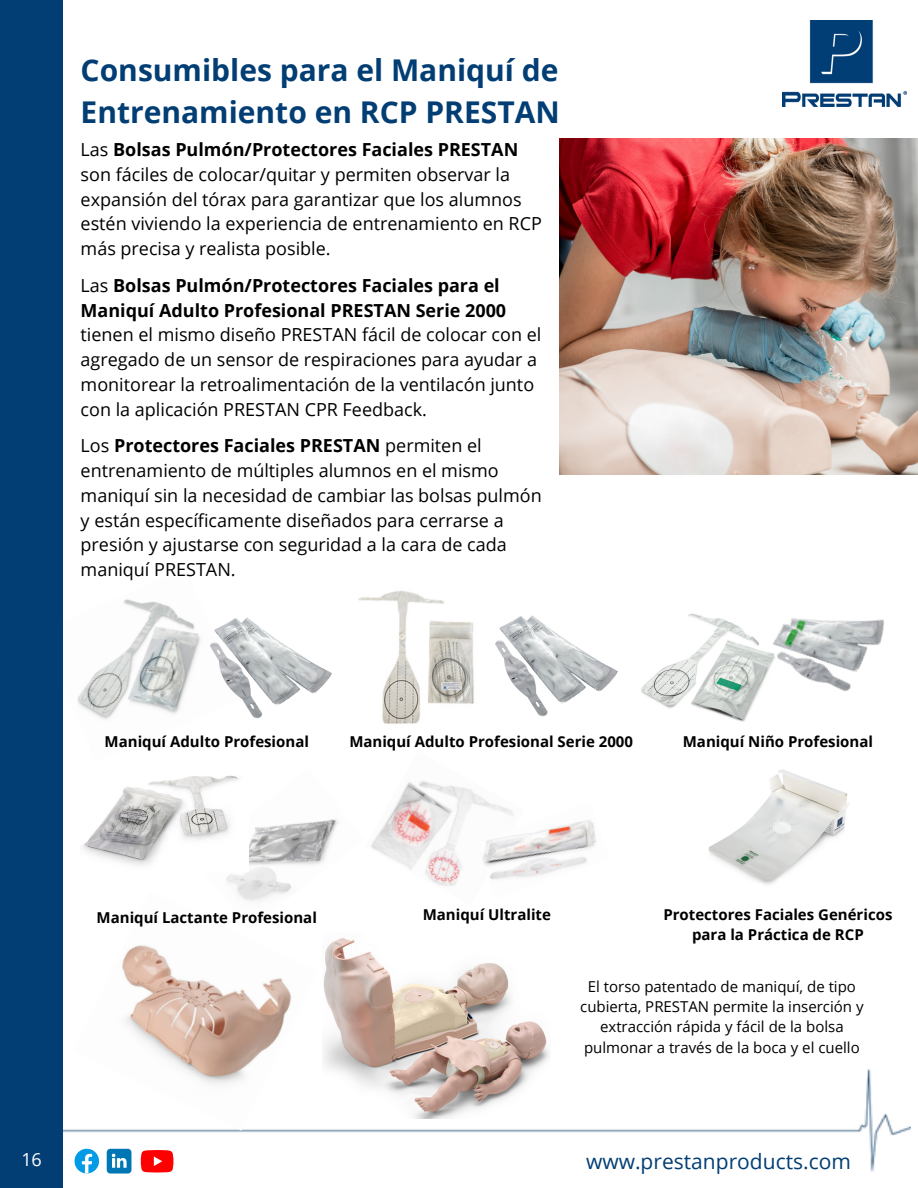
<style>
.page{position:relative;width:918px;height:1188px;background:#fff}
.page>*{position:absolute;margin:0;border:0;box-sizing:border-box;transform-origin:0 0}
.t1{font:700 30px/41.7px "Open Sans";color:#023e74}
.t2{font:21px "Open Sans";color:#023e74}
.t3{font:18px/24.8px "Open Sans";color:#000}
.t4{font:18px "Open Sans";color:#fff}
.t5{font:700 15px/20.2px "Open Sans";color:#000;text-align:center}
.t6{font:15px/20.2px "Open Sans";color:#000;text-align:center}
.s1{font-weight:700}
</style>
<div class="page">
<img style="left:77px;top:599px;width:124px;height:121px">
<div style="left:0;top:0;width:63px;height:1188px;background:#023e74"></div>
<img style="left:63px;top:1069px;width:847px;height:105px">
<img style="left:74px;top:945px;width:243px;height:186px">
<img style="left:783px;top:21px;width:123px;height:85px">
<svg style="left:107px;top:1149px;width:24px;height:25px"></svg>
<svg style="left:75px;top:1149px;width:24px;height:24px"></svg>
<svg style="left:141px;top:1150px;width:32px;height:23px"></svg>
<img style="left:709px;top:769px;width:140px;height:116px">
<img style="left:371px;top:781px;width:116px;height:105px">
<img style="left:476px;top:802px;width:120px;height:84px">
<img style="left:560px;top:139px;width:358px;height:336px">
<img style="left:226px;top:819px;width:112px;height:82px">
<img style="left:83px;top:775px;width:165px;height:96px">
<img style="left:641px;top:614px;width:120px;height:108px">
<img style="left:761px;top:618px;width:123px;height:74px">
<img style="left:358px;top:590px;width:116px;height:134px">
<img style="left:210px;top:617px;width:122px;height:102px">
<img style="left:495px;top:615px;width:123px;height:102px">
<img style="left:323px;top:938px;width:228px;height:181px">
<p class="t1" style="left:81px;top:49px;width:481px">Consumibles para el Maniquí de<br>Entrenamiento en RCP PRESTAN</p>
<p class="t3" style="left:81px;top:137px;width:463px">Las <span class="s1">Bolsas Pulmón/Protectores Faciales PRESTAN </span>son fáciles de colocar/quitar y permiten observar la expansión del tórax para garantizar que los alumnos estén viviendo la experiencia de entrenamiento en RCP más precisa y realista posible.</p>
<p class="t3" style="left:81px;top:273px;width:462px">Las <span class="s1">Bolsas Pulmón/Protectores Faciales para el Maniquí Adulto Profesional PRESTAN Serie 2000 </span>tienen el mismo diseño PRESTAN fácil de colocar con el agregado de un sensor de respiraciones para ayudar a monitorear la retroalimentación de la ventilacón junto con la aplicación PRESTAN CPR Feedback.</p>
<p class="t3" style="left:81px;top:433px;width:463px">Los <span class="s1">Protectores Faciales PRESTAN</span> permiten el entrenamiento de múltiples alumnos en el mismo maniquí sin la necesidad de cambiar las bolsas pulmón y están específicamente diseñados para cerrarse a presión y ajustarse con seguridad a la cara de cada maniquí PRESTAN.</p>
<p class="t5" style="left:105px;top:731px;width:206px">Maniquí Adulto Profesional</p>
<p class="t5" style="left:349px;top:731px;width:285px">Maniquí Adulto Profesional Serie 2000</p>
<p class="t5" style="left:683px;top:731px;width:192px">Maniquí Niño Profesional</p>
<p class="t5" style="left:97px;top:907px;width:222px">Maniquí Lactante Profesional</p>
<p class="t4" style="left:21px;top:1147px;width:22px">16</p>
<p class="t5" style="left:423px;top:904px;width:130px">Maniquí Ultralite</p>
<p class="t5" style="left:663px;top:904px;width:231px">Protectores Faciales Genéricos para la Práctica de RCP</p>
<p class="t6" style="left:580px;top:976px;width:285px">El torso patentado de maniquí, de tipo cubierta, PRESTAN permite la inserción y extracción rápida y fácil de la bolsa pulmonar a través de la boca y el cuello</p>
<p class="t2" style="left:586px;top:1146px;width:266px">www.prestanproducts.com</p>
</div>
